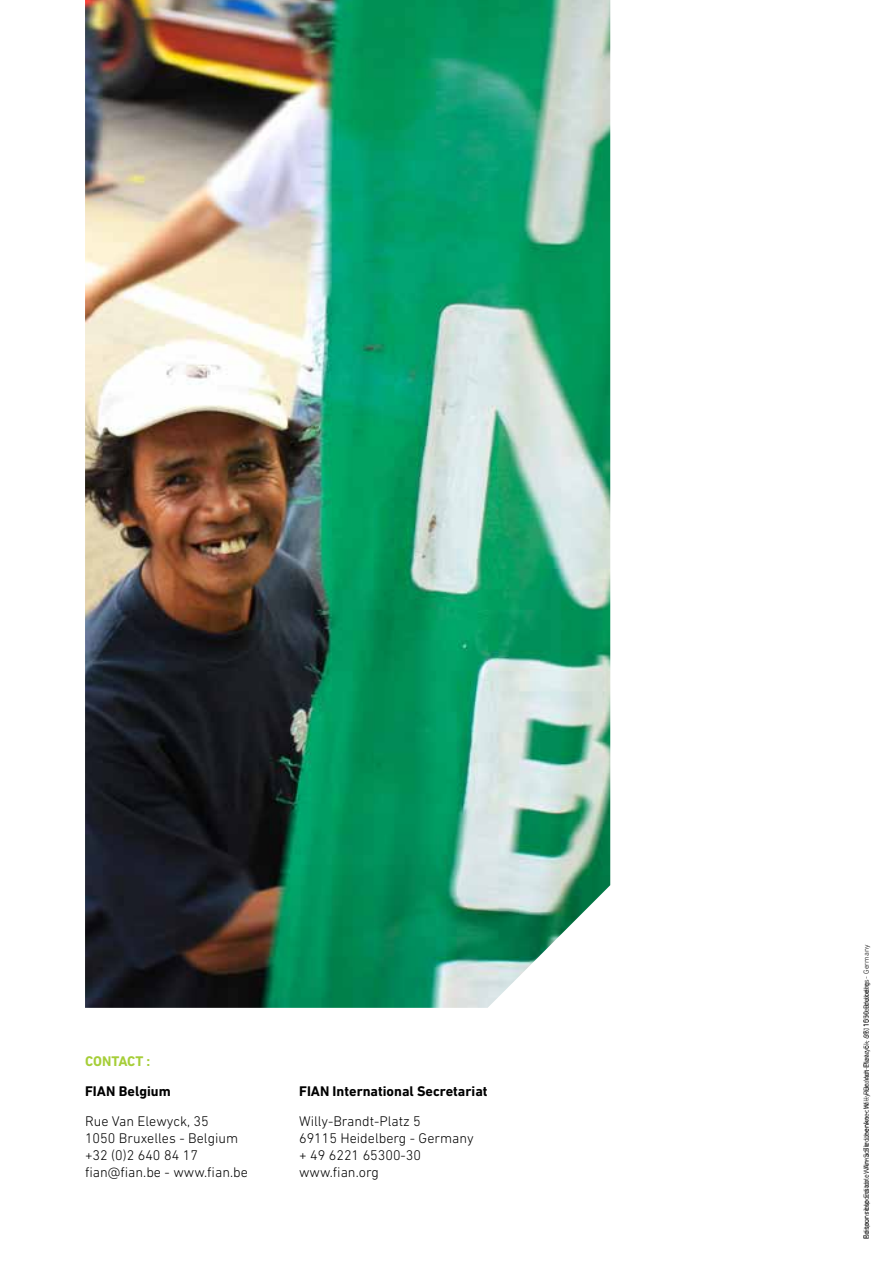
<style>
.page{position:relative;width:893px;height:1263px;background:#fff}
.page>*{position:absolute;margin:0;border:0;box-sizing:border-box;transform-origin:0 0}
.t1{font:300 14.25px/17.1px "DIN Next LT Pro";color:#000}
.t2{font:700 14.25px "DIN Next LT Pro";color:#000}
.t3{font:700 14.25px "DIN Next LT Pro";letter-spacing:-.005em;color:#a6ce39}
.t4{font:300 7.5px "DIN Next LT Pro";color:#000}
</style>
<div class="page">
<img style="left:85px;top:0;width:525px;height:1008px">
<p class="t3" style="left:85px;top:1053px;width:67px">CONTACT :</p>
<p class="t2" style="left:85px;top:1083px;width:87px">FIAN Belgium</p>
<p class="t1" style="left:85px;top:1112px;width:164px">Rue Van Elewyck, 35<br>1050 Bruxelles - Belgium +32 (0)2 640 84 17 fian@fian.be - www.fian.be</p>
<p class="t2" style="left:299px;top:1083px;width:190px">FIAN International Secretariat</p>
<p class="t1" style="left:299px;top:1112px;width:176px">Willy-Brandt-Platz 5<br>69115 Heidelberg - Germany + 49 6221 65300-30 www.fian.org</p>
<p class="t4" style="left:862px;top:1239px;width:295px;rotate:-90deg">Responsible Editor : Wilma Strothenke – Willy-Brandt-Platz 5 - 69115 Heidelberg - Germany</p>
<p class="t4" style="left:862px;top:1121px;width:143px;rotate:-90deg">necht – Rue Van Elewyck, 35, 050 Bruxelles</p>
<p class="t4" style="left:862px;top:1239px;width:108px;rotate:-90deg">Editeur responsable : An-Sofie Le</p>
</div>
